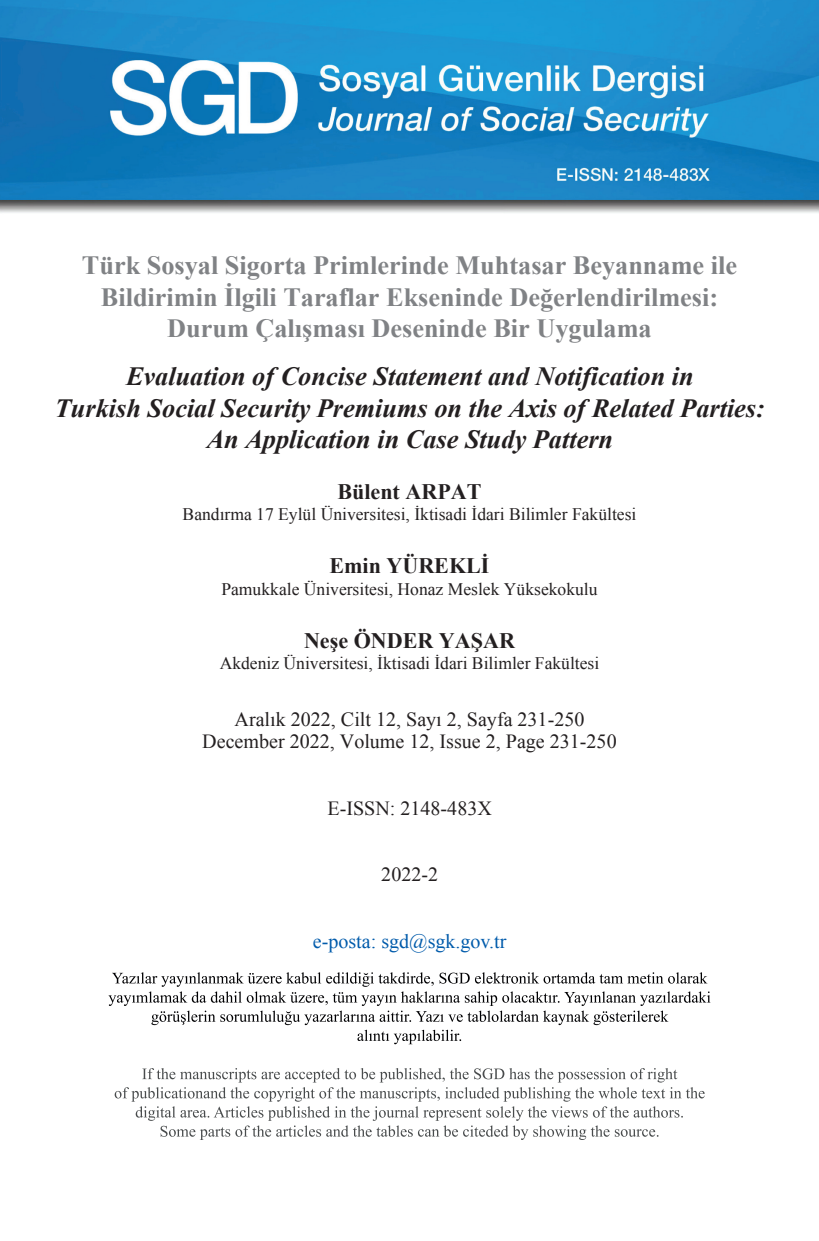
<style>
.page{position:relative;width:819px;height:1241px;background:#fff}
.page>*{position:absolute;margin:0;border:0;box-sizing:border-box;transform-origin:0 0}
.t1{font:700 26.25px/31.5px "Times New Roman";color:#808285;text-align:center}
.t2{font:italic 700 26.25px/31.5px "Times New Roman";color:#231f20;text-align:center}
.t3{font:700 22.05px "Times New Roman";color:#231f20}
.t4{font:20.12px/22.2px "Times New Roman";color:#231f20;text-align:center}
.t5{font:20.12px "Times New Roman";color:#015bab}
.t6{font:17.5px "Times New Roman";color:#231f20}
</style>
<div class="page">
<svg style="left:108px;top:972px;width:602px;height:72px"></svg>
<svg style="left:115px;top:1068px;width:589px;height:71px"></svg>
<img style="left:0;top:0;width:819px;height:213px">
<h1 class="t1" style="left:82px;top:249px;width:656px">Türk Sosyal Sigorta Primlerinde Muhtasar Beyanname ile<br>Bildirimin İlgili Taraflar Ekseninde Değerlendirilmesi:<br>Durum Çalışması Deseninde Bir Uygulama</h1>
<h1 class="t2" style="left:55px;top:360px;width:711px">Evaluation of Concise Statement and Notification in<br>Turkish Social Security Premiums on the Axis of Related Parties:<br>An Application in Case Study Pattern</h1>
<p class="t3" style="left:337px;top:476px;width:146px">Bülent ARPAT</p>
<p class="t6" style="left:183px;top:502px;width:455px">Bandırma 17 Eylül Üniversitesi, İktisadi İdari Bilimler Fakültesi</p>
<p class="t3" style="left:329px;top:550px;width:162px">Emin YÜREKLİ</p>
<p class="t6" style="left:221px;top:577px;width:377px">Pamukkale Üniversitesi, Honaz Meslek Yüksekokulu</p>
<p class="t3" style="left:304px;top:625px;width:212px">Neşe ÖNDER YAŞAR</p>
<p class="t6" style="left:220px;top:651px;width:381px">Akdeniz Üniversitesi, İktisadi İdari Bilimler Fakültesi</p>
<p class="t4" style="left:202px;top:707px;width:416px">Aralık 2022, Cilt 12, Sayı 2, Sayfa 231-250<br>December 2022, Volume 12, Issue 2, Page 231-250</p>
<p class="t4" style="left:327px;top:796px;width:166px">E-ISSN: 2148-483X</p>
<p class="t4" style="left:381px;top:863px;width:58px">2022-2</p>
<p class="t5" style="left:313px;top:927px;width:195px">e-posta: sgd@sgk.gov.tr</p>
</div>
